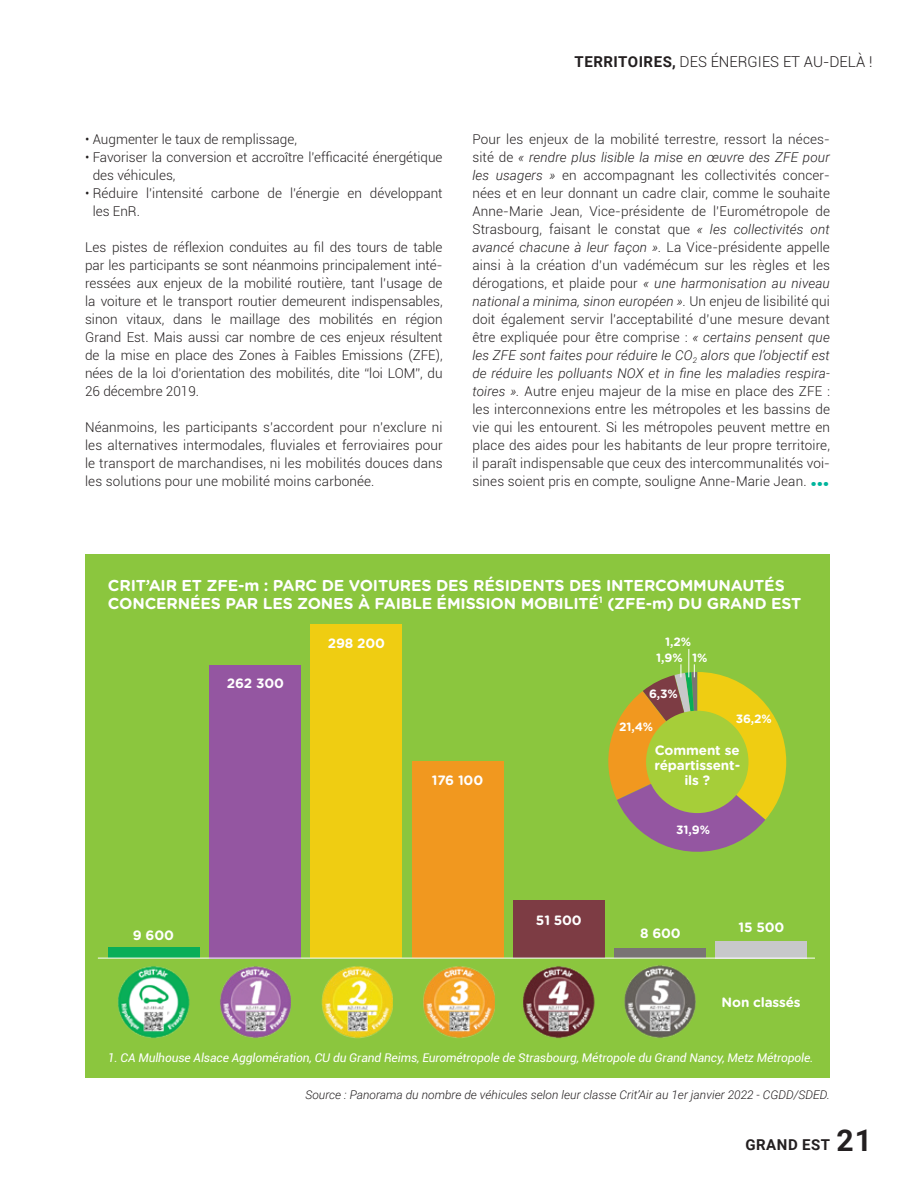
<style>
.page{position:relative;width:915px;height:1191px;background:#fff}
.page>*{position:absolute;margin:0;border:0;box-sizing:border-box;transform-origin:0 0}
.t1{font:700 30px "Roboto";color:#231f20}
.Sous-titre{font:700 15.75px/18px "Gotham Rounded";letter-spacing:-.01em;color:#fff}
.t2{font:300 15px "Roboto";color:#231f20}
.t3{font:700 15px "Roboto";letter-spacing:.035em;color:#231f20}
.Texte_courant_justifié{font:300 13.5px/18px "Roboto";color:#231f20;text-align:justify}
.Sous-titre-2{font:700 13.5px/15px "Gotham Rounded";letter-spacing:-.01em;color:#fff;text-align:center}
.Sources{font:italic 12px "Roboto";letter-spacing:-.01em;color:#fff}
.Sources-2{font:italic 300 12px "Roboto";color:#231f20}
.Sous-titre-3{font:700 12px "Gotham Rounded";color:#fff}
.s1{font-weight:700}
.s2{font-style:italic}
.s3{font-weight:700;font-size:27px;color:#00b59d}
</style>
<div class="page">
<div style="left:85px;top:554px;width:744px;height:524px;background:#8bc63e"></div>
<div style="left:715px;top:941px;width:91px;height:17px;background:#c7c8ca"></div>
<div style="left:614px;top:948px;width:91px;height:10px;background:#797474"></div>
<div style="left:513px;top:900px;width:91px;height:58px;background:#7d3c44"></div>
<div style="left:412px;top:761px;width:91px;height:197px;background:#f1981f"></div>
<div style="left:310px;top:625px;width:91px;height:333px;background:#efcd12"></div>
<div style="left:209px;top:665px;width:91px;height:293px;background:#9456a1"></div>
<div style="left:108px;top:947px;width:91px;height:11px;background:#09ae58"></div>
<img style="left:220px;top:966px;width:71px;height:72px">
<img style="left:118px;top:966px;width:71px;height:72px">
<img style="left:321px;top:966px;width:71px;height:73px">
<img style="left:423px;top:966px;width:71px;height:72px">
<img style="left:523px;top:966px;width:71px;height:73px">
<img style="left:624px;top:965px;width:71px;height:73px">
<hr style="left:98px;top:957px;width:716px;height:1px;background:#fff">
<svg style="left:608px;top:649px;width:178px;height:203px"></svg>
<p class="Texte_courant_justifié" style="left:85px;top:130px;width:213px">• Augmenter le taux de remplissage,</p>
<p class="Texte_courant_justifié" style="left:93px;top:148px;width:351px;text-indent:-8px">• Favoriser la conversion et accroître l’efficacité énergétique des véhicules,</p>
<p class="Texte_courant_justifié" style="left:93px;top:184px;width:351px;text-indent:-8px">• Réduire l’intensité carbone de l’énergie en développant les EnR.</p>
<p class="Texte_courant_justifié" style="left:85px;top:238px;width:359px">Les pistes de réflexion conduites au fil des tours de table par les participants se sont néanmoins principalement inté&shy;ressées aux enjeux de la mobilité routière, tant l’usage de la voiture et le transport routier demeurent indispensables, sinon vitaux, dans le maillage des mobilités en région Grand Est. Mais aussi car nombre de ces enjeux résultent de la mise en place des Zones à Faibles Emissions (ZFE), nées de la loi d’orientation des mobilités, dite “loi LOM”, du 26 décembre 2019.</p>
<p class="Texte_courant_justifié" style="left:85px;top:418px;width:359px">Néanmoins, les participants s’accordent pour n’exclure ni les alternatives intermodales, fluviales et ferroviaires pour le transport de marchandises, ni les mobilités douces dans les solutions pour une mobilité moins carbonée.</p>
<p class="t2" style="left:574px;top:51px;width:299px"><span class="s1">TERRITOIRES,</span> DES ÉNERGIES ET AU-DELÀ !</p>
<p class="Texte_courant_justifié" style="left:472px;top:130px;width:359px">Pour les enjeux de la mobilité terrestre, ressort la néces&shy;sité de <span class="s2">« rendre plus lisible la mise en œuvre des ZFE pour les usagers »</span> en accompagnant les collectivités concer&shy;nées et en leur donnant un cadre clair, comme le souhaite Anne-Marie Jean, Vice-présidente de l’Eurométropole de Strasbourg, faisant le constat que <span class="s2">« les collectivités ont avancé chacune à leur façon ».</span> La Vice-présidente appelle ainsi à la création d’un vadémécum sur les règles et les dérogations, et plaide pour <span class="s2">« une harmonisation au niveau national a minima, sinon européen ».</span> Un enjeu de lisibilité qui doit également servir l’acceptabilité d’une mesure devant être expliquée pour être comprise : <span class="s2">« certains pensent que les ZFE sont faites pour réduire le CO</span><sub>2</sub> <span class="s2">alors que l’objectif est de réduire les polluants NOX et in fine les maladies respira&shy;toires ».</span> Autre enjeu majeur de la mise en place des ZFE : les interconnexions entre les métropoles et les bassins de vie qui les entourent. Si les métropoles peuvent mettre en place des aides pour les habitants de leur propre territoire, il paraît indispensable que ceux des intercommunalités voi&shy;sines soient pris en compte, souligne Anne-Marie Jean. <span class="s3">…</span></p>
<p class="Sous-titre" style="left:108px;top:575px;width:694px">CRIT’AIR ET ZFE-m : PARC DE VOITURES DES RÉSIDENTS DES INTERCOMMUNAUTÉS<br>CONCERNÉES PAR LES ZONES À FAIBLE ÉMISSION MOBILITÉ<sup>1</sup> (ZFE-m) DU GRAND EST</p>
<p class="Sous-titre-2" style="left:328px;top:635px;width:59px">298 200</p>
<p class="Sous-titre-3" style="left:665px;top:633px;width:27px">1,2%</p>
<p class="Sous-titre-2" style="left:227px;top:675px;width:59px">262 300</p>
<p class="Sous-titre-2" style="left:133px;top:927px;width:43px">9 600</p>
<p class="Sous-titre-2" style="left:431px;top:772px;width:53px">176 100</p>
<p class="Sous-titre-2" style="left:535px;top:911px;width:47px">51 500</p>
<p class="Sous-titre-3" style="left:656px;top:649px;width:28px">1,9%</p>
<p class="Sous-titre-3" style="left:648px;top:684px;width:30px">6,3%</p>
<p class="Sous-titre-3" style="left:619px;top:718px;width:36px">21,4%</p>
<p class="Sous-titre-3" style="left:691px;top:649px;width:17px">1%</p>
<p class="Sous-titre-3" style="left:735px;top:710px;width:38px">36,2%</p>
<p class="Sous-titre-2" style="left:654px;top:742px;width:87px">Comment se répartissent&shy;ils ?</p>
<p class="Sous-titre-3" style="left:676px;top:821px;width:35px">31,9%</p>
<p class="Sous-titre-2" style="left:640px;top:925px;width:42px">8 600</p>
<p class="Sous-titre-2" style="left:738px;top:918px;width:47px">15 500</p>
<p class="Sous-titre-2" style="left:721px;top:993px;width:80px">Non classés</p>
<p class="Sources" style="left:108px;top:1049px;width:706px">1. CA Mulhouse Alsace Agglomération, CU du Grand Reims, Eurométropole de Strasbourg, Métropole du Grand Nancy, Metz Métropole.</p>
<p class="Sources-2" style="left:305px;top:1085px;width:526px">Source : Panorama du nombre de véhicules selon leur classe Crit’Air au 1er janvier 2022 - CGDD/SDED.</p>
<h1 class="t1" style="left:836px;top:1119px;width:37px">21</h1>
<p class="t3" style="left:745px;top:1133px;width:86px">GRAND EST</p>
</div>
